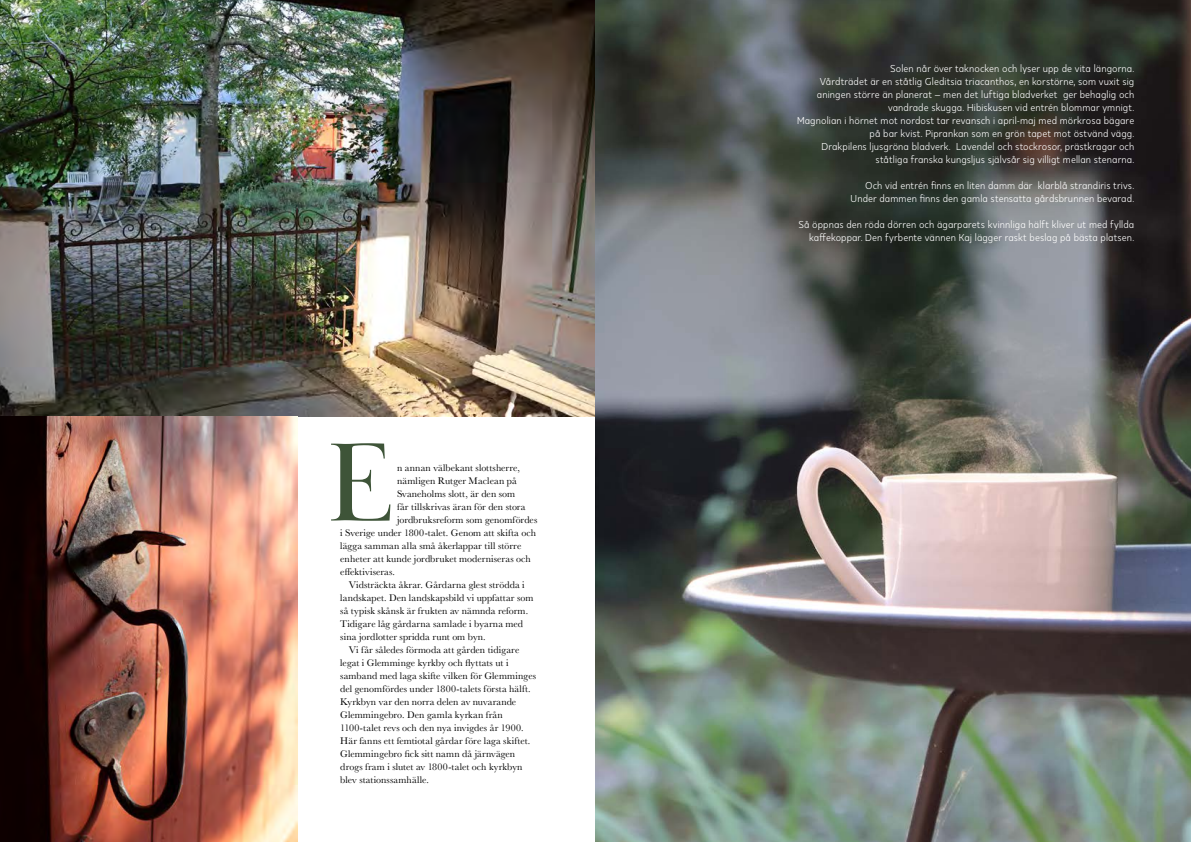
<style>
.page{position:relative;width:1191px;height:842px;background:#fff}
.page>*{position:absolute;margin:0;border:0;box-sizing:border-box;transform-origin:0 0}
.t1{font:115px "Baskerville Display PT";color:#3e5438}
.t2{font:10px "Baskerville";letter-spacing:.01em;color:#000}
.t3{font:10px/13px "Kappa Display";letter-spacing:.01em;color:#fff;text-align:right}
</style>
<div class="page">
<img style="left:0;top:0;width:595px;height:417px">
<img style="left:0;top:417px;width:298px;height:425px">
<img style="left:595px;top:0;width:596px;height:842px">
<h1 class="t1" style="left:327px;top:414px;width:68px">E</h1>
<p class="t2" style="left:397px;top:461px;width:125px">n annan välbekant slottsherre,</p>
<p class="t2" style="left:397px;top:474px;width:121px">nämligen Rutger Maclean på</p>
<p class="t2" style="left:397px;top:487px;width:120px">Svaneholms slott, är den som</p>
<p class="t2" style="left:397px;top:500px;width:130px">får tillskrivas äran för den stora</p>
<p class="t2" style="left:397px;top:513px;width:142px">jordbruksreform som genomfördes</p>
<p class="t2" style="left:340px;top:526px;width:197px">i Sverige under 1800-talet. Genom att skifta och</p>
<p class="t2" style="left:340px;top:539px;width:183px">lägga samman alla små åkerlappar till större</p>
<p class="t2" style="left:340px;top:552px;width:192px">enheter att kunde jordbruket moderniseras och</p>
<p class="t2" style="left:340px;top:565px;width:56px">effektiviseras.</p>
<p class="t2" style="left:349px;top:578px;width:177px">Vidsträckta åkrar. Gårdarna glest strödda i</p>
<p class="t2" style="left:340px;top:591px;width:195px">landskapet. Den landskapsbild vi uppfattar som</p>
<p class="t2" style="left:340px;top:604px;width:189px">så typisk skånsk är frukten av nämnda reform.</p>
<p class="t2" style="left:340px;top:617px;width:184px">Tidigare låg gårdarna samlade i byarna med</p>
<p class="t2" style="left:340px;top:630px;width:147px">sina jordlotter spridda runt om byn.</p>
<p class="t2" style="left:349px;top:643px;width:172px">Vi får således förmoda att gården tidigare</p>
<p class="t2" style="left:340px;top:656px;width:170px">legat i Glemminge kyrkby och flyttats ut i</p>
<p class="t2" style="left:340px;top:669px;width:197px">samband med laga skifte vilken för Glemminges</p>
<p class="t2" style="left:340px;top:682px;width:192px">del genomfördes under 1800-talets första hälft.</p>
<p class="t2" style="left:340px;top:695px;width:178px">Kyrkbyn var den norra delen av nuvarande</p>
<p class="t2" style="left:340px;top:708px;width:164px">Glemmingebro. Den gamla kyrkan från</p>
<p class="t2" style="left:340px;top:721px;width:185px">1100-talet revs och den nya invigdes år 1900.</p>
<p class="t2" style="left:340px;top:734px;width:191px">Här fanns ett femtiotal gårdar före laga skiftet.</p>
<p class="t2" style="left:340px;top:747px;width:176px">Glemmingebro fick sitt namn då järnvägen</p>
<p class="t2" style="left:340px;top:760px;width:184px">drogs fram i slutet av 1800-talet och kyrkbyn</p>
<p class="t2" style="left:340px;top:773px;width:90px">blev stationssamhälle.</p>
<p class="t3" style="left:797px;top:62px;width:339px">Solen når över taknocken och lyser upp de vita längorna.<br>Vårdträdet är en ståtlig Gleditsia triacanthos, en korstörne, som vuxit sig aningen större än planerat – men det luftiga bladverket ger behaglig och vandrade skugga. Hibiskusen vid entrén blommar ymnigt.<br>Magnolian i hörnet mot nordost tar revansch i april-maj med mörkrosa bägare på bar kvist. Piprankan som en grön tapet mot östvänd vägg.<br>Drakpilens ljusgröna bladverk. Lavendel och stockrosor, prästkragar och ståtliga franska kungsljus självsår sig villigt mellan stenarna.</p>
<p class="t3" style="left:850px;top:179px;width:285px">Och vid entrén finns en liten damm där klarblå strandiris trivs.<br>Under dammen finns den gamla stensatta gårdsbrunnen bevarad.</p>
<p class="t3" style="left:798px;top:218px;width:337px">Så öppnas den röda dörren och ägarparets kvinnliga hälft kliver ut med fyllda kaffekoppar. Den fyrbente vännen Kaj lägger raskt beslag på bästa platsen.</p>
</div>
